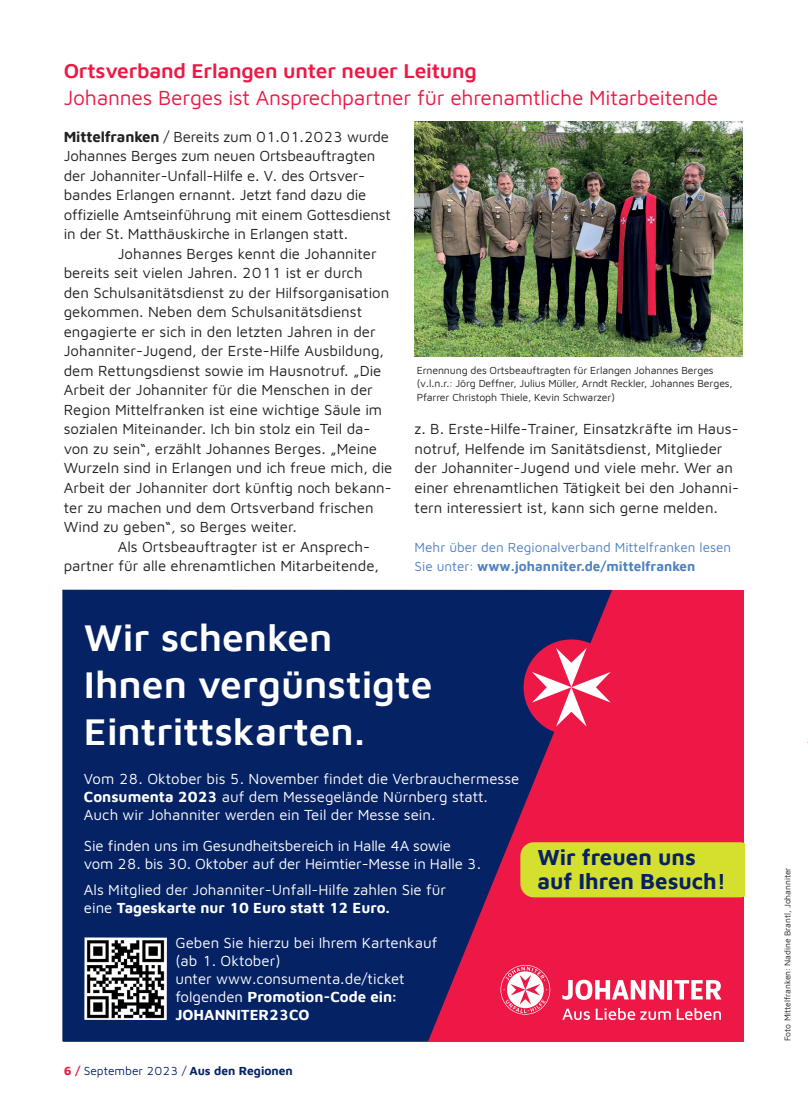
<style>
.page{position:relative;width:808px;height:1106px;background:#fff}
.page>*{position:absolute;margin:0;border:0;box-sizing:border-box;transform-origin:0 0}
.t1{font:600 39px/46.8px "Maven Johanniter";color:#fff}
.t2{font:700 22.35px/24px "Maven Johanniter";color:#052265}
.JUH_SL_14pt{font:21px "Maven Johanniter";letter-spacing:-.01em;color:#ed1845}
.JUH_SL_14pt-2{font:600 21px "Maven Johanniter";letter-spacing:-.01em;color:#ed1845}
.JUH_Fließtext_10pt{font:15px/19.5px "Maven Johanniter";color:#231f20}
.t3{font:15px/18px "Maven Johanniter";color:#fff}
.JUH_Fließtext_10pt-2{font:13.5px/19.5px "Maven Johanniter";color:#4f81c2}
.t4{font:12px "Maven Johanniter";color:#052265}
.JUH_BU_7pt{font:10.5px/13.5px "Maven Johanniter";letter-spacing:-.01em;color:#231f20}
.JUH_Impressum_5_7pt{font:8.55px "Maven Johanniter";letter-spacing:-.005em;color:#231f20}
.s1{font-weight:700}
.s2{font-weight:700;color:#ed1845}
</style>
<div class="page">
<img style="left:415px;top:122px;width:327px;height:234px">
<div style="left:63px;top:589px;width:681px;height:452px;background:#ed1845"></div>
<div style="left:612px;top:842px;width:132px;height:55px;background:#d5df2e"></div>
<svg style="left:62px;top:589px;width:550px;height:452px;background:#272560"></svg>
<div style="left:523px;top:639px;width:96px;height:96px;background:#ed1845;border-radius:50%"></div>
<svg style="left:532px;top:648px;width:79px;height:78px"></svg>
<svg style="left:562px;top:979px;width:159px;height:41px"></svg>
<svg style="left:500px;top:965px;width:50px;height:49px"></svg>
<img style="left:84px;top:937px;width:83px;height:83px">
<p class="JUH_SL_14pt-2" style="left:64px;top:56px;width:415px">Ortsverband Erlangen unter neuer Leitung</p>
<p class="JUH_SL_14pt" style="left:64px;top:83px;width:656px">Johannes Berges ist Ansprechpartner für ehrenamtliche Mitarbeitende</p>
<p class="JUH_Fließtext_10pt" style="left:64px;top:126px;width:329px"><span class="s1">Mittelfranken</span> / Bereits zum 01.01.2023 wurde Johannes Berges zum neuen Ortsbeauftragten der Johanniter-Unfall-Hilfe e. V. des Ortsver&shy;bandes Erlangen ernannt. Jetzt fand dazu die offizielle Amtseinführung mit einem Gottesdienst in der St. Matthäuskirche in Erlangen statt.</p>
<p class="JUH_Fließtext_10pt" style="left:64px;top:243px;width:330px;text-indent:54px">Johannes Berges kennt die Johanniter bereits seit vielen Jahren. 2011 ist er durch<br>den Schulsanitätsdienst zu der Hilfsorganisation gekommen. Neben dem Schulsanitätsdienst engagierte er sich in den letzten Jahren in der Johanniter-Jugend, der Erste-Hilfe Ausbildung, dem Rettungsdienst sowie im Hausnotruf. „Die Arbeit der Johanniter für die Menschen in der Region Mittelfranken ist eine wichtige Säule im sozialen Miteinander. Ich bin stolz ein Teil da&shy;von zu sein“, erzählt Johannes Berges. „Meine Wurzeln sind in Erlangen und ich freue mich, die Arbeit der Johanniter dort künftig noch bekann&shy;ter zu machen und dem Ortsverband frischen Wind zu geben“, so Berges weiter.</p>
<p class="JUH_Fließtext_10pt" style="left:64px;top:535px;width:317px;text-indent:54px">Als Ortsbeauftragter ist er Ansprech&shy;partner für alle ehrenamtlichen Mitarbeitende,</p>
<p class="JUH_BU_7pt" style="left:417px;top:363px;width:318px">Ernennung des Ortsbeauftragten für Erlangen Johannes Berges (v.l.n.r.: Jörg Deffner, Julius Müller, Arndt Reckler, Johannes Berges,<br>Pfarrer Christoph Thiele, Kevin Schwarzer)</p>
<p class="JUH_Fließtext_10pt" style="left:415px;top:418px;width:326px">z. B. Erste-Hilfe-Trainer, Einsatzkräfte im Haus&shy;notruf, Helfende im Sanitätsdienst, Mitglieder der Johanniter-Jugend und viele mehr. Wer an einer ehrenamtlichen Tätigkeit bei den Johanni&shy;tern interessiert ist, kann sich gerne melden.</p>
<p class="JUH_Fließtext_10pt-2" style="left:415px;top:536px;width:318px">Mehr über den Regionalverband Mittelfranken lesen<br>Sie unter: <span class="s1">www.johanniter.de/mittelfranken</span></p>
<p class="t1" style="left:84px;top:611px;width:250px">Wir schenken</p>
<p class="t1" style="left:84px;top:658px;width:350px">Ihnen vergünstigte<br>Eintrittskarten.</p>
<p class="t3" style="left:84px;top:768px;width:437px">Vom 28. Oktober bis 5. November findet die Verbrauchermesse<br><span class="s1">Consumenta 2023</span> auf dem Messegelände Nürnberg statt.<br>Auch wir Johanniter werden ein Teil der Messe sein.</p>
<p class="t3" style="left:84px;top:835px;width:399px">Sie finden uns im Gesundheitsbereich in Halle 4A sowie vom 28. bis 30. Oktober auf der Heimtier-Messe in Halle 3.</p>
<p class="t3" style="left:84px;top:880px;width:364px">Als Mitglied der Johanniter-Unfall-Hilfe zahlen Sie für eine <span class="s1">Tageskarte nur 10 Euro statt 12 Euro.</span></p>
<p class="t3" style="left:175px;top:933px;width:264px">Geben Sie hierzu bei Ihrem Kartenkauf (ab 1. Oktober)<br>unter www.consumenta.de/ticket folgenden <span class="s1">Promotion-Code ein:<br>JOHANNITER23CO</span></p>
<p class="t4" style="left:64px;top:1063px;width:231px"><span class="s2">6 /</span> September 2023 / <span class="s1">Aus den Regionen</span></p>
<p class="t2" style="left:537px;top:844px;width:190px">Wir freuen uns auf Ihren Besuch!</p>
<p class="JUH_Impressum_5_7pt" style="left:782px;top:1040px;width:175px;rotate:-90deg">Foto Mittelfranken: Nadine Brantl, Johanniter</p>
</div>
